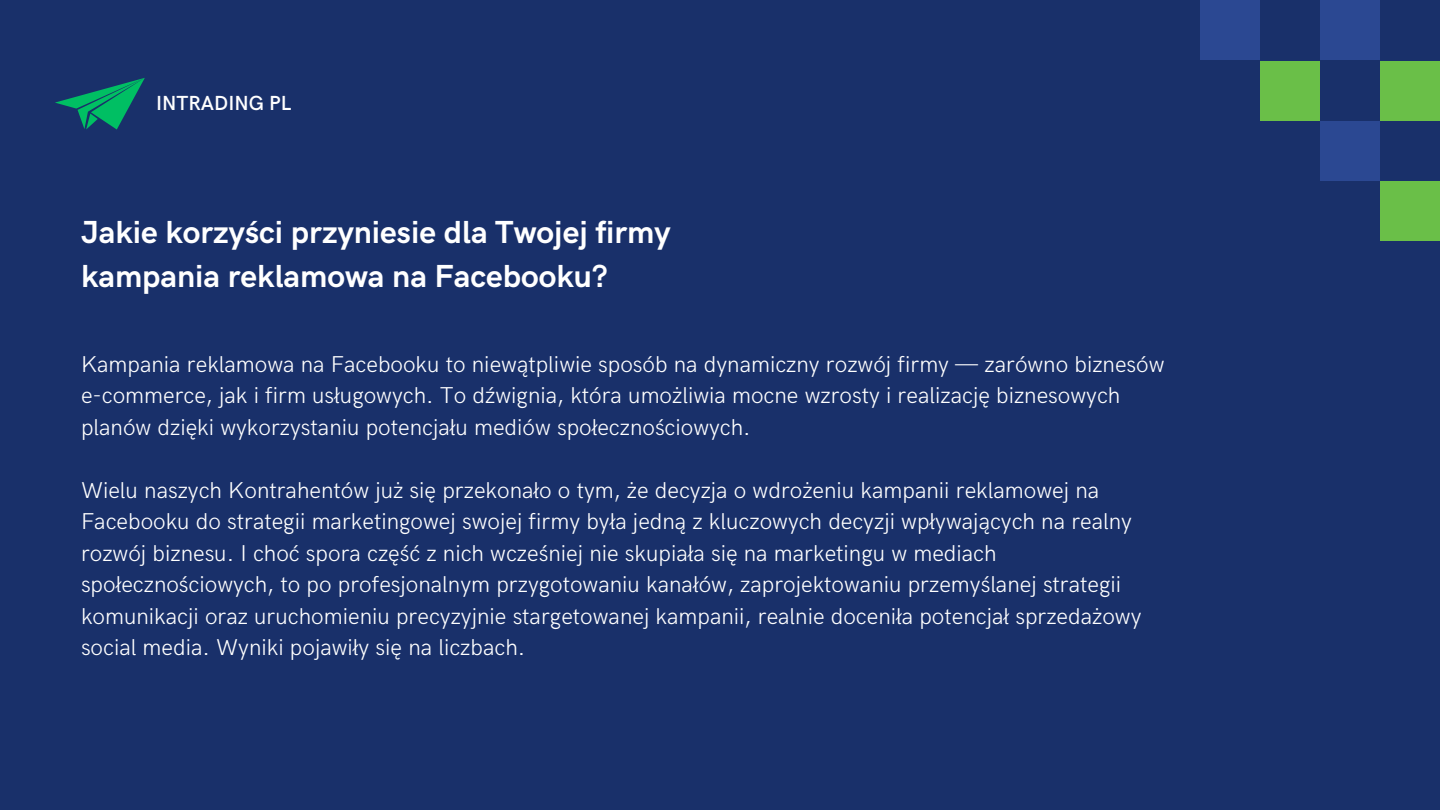
<style>
.page{position:relative;width:1440px;height:810px;background:#19306a}
.page>*{position:absolute;margin:0;border:0;box-sizing:border-box;transform-origin:0 0}
.t1{font:700 32px/44.2px "HK Grotesk";color:#fff}
.t2{font:300 23px/31.5px "HK Grotesk";color:#fff}
.t3{font:600 20.5px "HK Grotesk";color:#fff}
</style>
<div class="page">
<div style="left:1380px;top:61px;width:60px;height:60px;background:#6abf48"></div>
<div style="left:1320px;top:0;width:60px;height:60px;background:#2b4892"></div>
<div style="left:1260px;top:61px;width:60px;height:60px;background:#6abf48"></div>
<div style="left:1320px;top:121px;width:60px;height:60px;background:#2b4892"></div>
<div style="left:1200px;top:0;width:60px;height:60px;background:#2b4892"></div>
<div style="left:1380px;top:181px;width:60px;height:60px;background:#6abf48"></div>
<svg style="left:55px;top:78px;width:90px;height:52px"></svg>
<p class="t3" style="left:156px;top:91px;width:137px">INTRADING PL</p>
<p class="t1" style="left:81px;top:211px;width:591px">Jakie korzyści przyniesie dla Twojej firmy kampania reklamowa na Facebooku?</p>
<p class="t2" style="left:81px;top:349px;width:1085px">Kampania reklamowa na Facebooku to niewątpliwie sposób na dynamiczny rozwój firmy — zarówno biznesów e-commerce, jak i firm usługowych. To dźwignia, która umożliwia mocne wzrosty i realizację biznesowych planów dzięki wykorzystaniu potencjału mediów społecznościowych.</p>
<p class="t2" style="left:81px;top:475px;width:1062px">Wielu naszych Kontrahentów już się przekonało o tym, że decyzja o wdrożeniu kampanii reklamowej na Facebooku do strategii marketingowej swojej firmy była jedną z kluczowych decyzji wpływających na realny rozwój biznesu. I choć spora część z nich wcześniej nie skupiała się na marketingu w mediach społecznościowych, to po profesjonalnym przygotowaniu kanałów, zaprojektowaniu przemyślanej strategii komunikacji oraz uruchomieniu precyzyjnie stargetowanej kampanii, realnie doceniła potencjał sprzedażowy social media. Wyniki pojawiły się na liczbach.</p>
</div>
